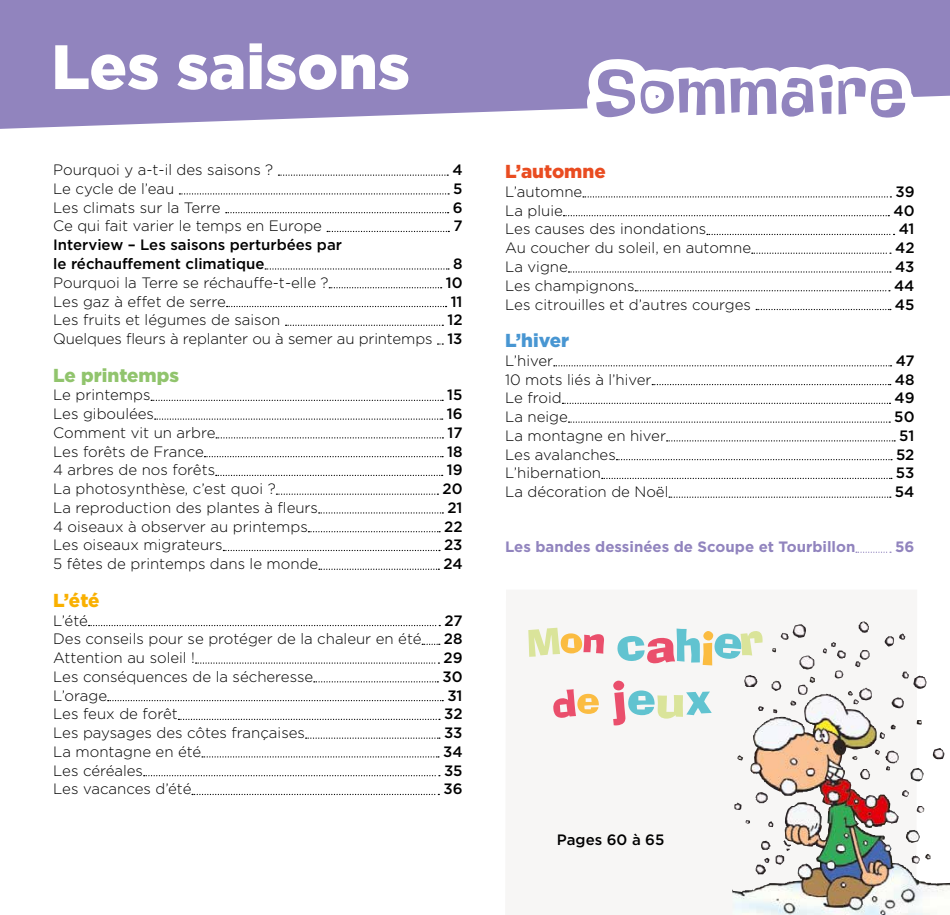
<style>
.page{position:relative;width:950px;height:915px;background:#fff}
.page>*{position:absolute;margin:0;border:0;box-sizing:border-box;transform-origin:0 0}
.t1{font:900 62.5px "Gotham";color:#fff}
.t2{font:900 18.75px "Gotham";color:#91c46d}
.t3{font:900 18.75px "Gotham";color:#e94c21}
.t4{font:900 18.75px "Gotham";color:#4896d2}
.t5{font:900 18.75px "Gotham";color:#f9b000}
.t6{font:300 15px/18.8px "Gotham";color:#000;text-align:right}
.t7{font:500 15px/18.8px "Gotham";color:#000}
.t8{font:700 15px "Gotham";color:#9184be}
.s1{font-weight:500}
</style>
<div class="page">
<svg style="left:0;top:0;width:950px;height:129px;background:#9a8ec3"></svg>
<svg style="left:575px;top:0;width:352px;height:553px"></svg>
<svg style="left:596px;top:68px;width:309px;height:50px"></svg>
<svg style="left:529px;top:639px;width:388px;height:275px;fill:#f7f6f5"></svg>
<svg style="left:278px;top:174px;width:170px;height:2px"></svg>
<svg style="left:179px;top:193px;width:270px;height:1px"></svg>
<svg style="left:226px;top:212px;width:222px;height:1px"></svg>
<svg style="left:327px;top:231px;width:122px;height:1px"></svg>
<svg style="left:265px;top:268px;width:184px;height:1px"></svg>
<svg style="left:329px;top:287px;width:112px;height:1px"></svg>
<svg style="left:227px;top:306px;width:219px;height:1px"></svg>
<svg style="left:285px;top:324px;width:158px;height:2px"></svg>
<svg style="left:151px;top:399px;width:292px;height:2px"></svg>
<svg style="left:155px;top:418px;width:287px;height:1px"></svg>
<svg style="left:216px;top:437px;width:227px;height:1px"></svg>
<svg style="left:204px;top:456px;width:239px;height:1px"></svg>
<svg style="left:216px;top:474px;width:226px;height:2px"></svg>
<svg style="left:276px;top:493px;width:162px;height:1px"></svg>
<svg style="left:319px;top:512px;width:124px;height:1px"></svg>
<svg style="left:308px;top:531px;width:132px;height:1px"></svg>
<svg style="left:223px;top:549px;width:217px;height:2px"></svg>
<svg style="left:319px;top:568px;width:120px;height:1px"></svg>
<svg style="left:89px;top:624px;width:351px;height:2px"></svg>
<svg style="left:422px;top:643px;width:18px;height:1px"></svg>
<svg style="left:196px;top:662px;width:243px;height:1px"></svg>
<svg style="left:314px;top:681px;width:124px;height:1px"></svg>
<svg style="left:108px;top:700px;width:335px;height:1px"></svg>
<svg style="left:178px;top:718px;width:262px;height:1px"></svg>
<svg style="left:306px;top:737px;width:134px;height:1px"></svg>
<svg style="left:202px;top:756px;width:237px;height:1px"></svg>
<svg style="left:144px;top:775px;width:296px;height:1px"></svg>
<svg style="left:192px;top:793px;width:247px;height:1px"></svg>
<svg style="left:583px;top:196px;width:308px;height:1px"></svg>
<svg style="left:563px;top:215px;width:326px;height:1px"></svg>
<svg style="left:707px;top:234px;width:187px;height:1px"></svg>
<svg style="left:752px;top:252px;width:139px;height:2px"></svg>
<svg style="left:568px;top:271px;width:323px;height:1px"></svg>
<svg style="left:635px;top:290px;width:255px;height:1px"></svg>
<svg style="left:756px;top:309px;width:134px;height:1px"></svg>
<svg style="left:554px;top:365px;width:337px;height:1px"></svg>
<svg style="left:652px;top:384px;width:238px;height:1px"></svg>
<svg style="left:562px;top:402px;width:328px;height:2px"></svg>
<svg style="left:568px;top:421px;width:322px;height:1px"></svg>
<svg style="left:666px;top:440px;width:229px;height:1px"></svg>
<svg style="left:616px;top:459px;width:276px;height:1px"></svg>
<svg style="left:602px;top:477px;width:290px;height:2px"></svg>
<svg style="left:669px;top:496px;width:221px;height:1px"></svg>
<svg style="left:856px;top:551px;width:35px;height:1px"></svg>
<svg style="left:528px;top:627px;width:76px;height:29px"></svg>
<svg style="left:617px;top:628px;width:127px;height:37px"></svg>
<svg style="left:553px;top:689px;width:46px;height:29px"></svg>
<svg style="left:613px;top:680px;width:98px;height:45px"></svg>
<img style="left:744px;top:621px;width:164px;height:64px">
<h1 class="t1" style="left:51px;top:24px;width:360px">Les saisons</h1>
<p class="t6" style="left:53px;top:160px;width:222px">Pourquoi y a-t-il des saisons ?</p>
<p class="t7" style="left:452px;top:160px;width:12px">4</p>
<p class="t6" style="left:53px;top:179px;width:123px">Le cycle de l’eau</p>
<p class="t7" style="left:453px;top:179px;width:11px">5</p>
<p class="t6" style="left:53px;top:197px;width:169px">Les climats sur la Terre</p>
<p class="t7" style="left:453px;top:198px;width:11px">6</p>
<p class="t6" style="left:53px;top:216px;width:270px">Ce qui fait varier le temps en Europe</p>
<p class="t7" style="left:453px;top:216px;width:11px">7</p>
<p class="t7" style="left:53px;top:235px;width:290px">Interview – Les saisons perturbées par le réchauffement climatique</p>
<p class="t7" style="left:453px;top:254px;width:11px">8</p>
<p class="t6" style="left:53px;top:272px;width:277px">Pourquoi la Terre se réchauffe-t-elle ?</p>
<p class="t7" style="left:446px;top:273px;width:18px">10</p>
<p class="t6" style="left:53px;top:291px;width:174px">Les gaz à effet de serre</p>
<p class="t7" style="left:451px;top:291px;width:13px">11</p>
<p class="t6" style="left:53px;top:310px;width:229px">Les fruits et légumes de saison</p>
<p class="t6" style="left:53px;top:310px;width:411px"><span class="s1">12<br></span>Quelques fleurs à replanter ou à semer au printemps <span class="s1">13</span></p>
<p class="t2" style="left:53px;top:362px;width:127px">Le printemps</p>
<p class="t6" style="left:53px;top:385px;width:99px">Le printemps</p>
<p class="t7" style="left:447px;top:385px;width:17px">15</p>
<p class="t6" style="left:53px;top:404px;width:102px">Les giboulées</p>
<p class="t7" style="left:447px;top:404px;width:17px">16</p>
<p class="t6" style="left:53px;top:422px;width:164px">Comment vit un arbre</p>
<p class="t7" style="left:447px;top:423px;width:17px">17</p>
<p class="t6" style="left:53px;top:441px;width:152px">Les forêts de France</p>
<p class="t7" style="left:447px;top:441px;width:17px">18</p>
<p class="t6" style="left:53px;top:460px;width:163px">4 arbres de nos forêts</p>
<p class="t7" style="left:447px;top:460px;width:17px">19</p>
<p class="t6" style="left:53px;top:479px;width:224px">La photosynthèse, c’est quoi ?</p>
<p class="t7" style="left:442px;top:479px;width:22px">20</p>
<p class="t6" style="left:53px;top:497px;width:266px">La reproduction des plantes à fleurs</p>
<p class="t7" style="left:447px;top:498px;width:17px">21</p>
<p class="t6" style="left:53px;top:516px;width:256px">4 oiseaux à observer au printemps</p>
<p class="t7" style="left:444px;top:516px;width:20px">22</p>
<p class="t6" style="left:53px;top:535px;width:171px">Les oiseaux migrateurs</p>
<p class="t7" style="left:444px;top:535px;width:20px">23</p>
<p class="t6" style="left:53px;top:554px;width:267px">5 fêtes de printemps dans le monde</p>
<p class="t7" style="left:443px;top:554px;width:21px">24</p>
<p class="t5" style="left:53px;top:587px;width:48px">L’été</p>
<p class="t6" style="left:53px;top:610px;width:36px">L’été</p>
<p class="t7" style="left:444px;top:610px;width:20px">27</p>
<p class="t6" style="left:53px;top:629px;width:370px">Des conseils pour se protéger de la chaleur en été</p>
<p class="t7" style="left:444px;top:629px;width:20px">28</p>
<p class="t6" style="left:53px;top:647px;width:143px">Attention au soleil !</p>
<p class="t7" style="left:443px;top:648px;width:21px">29</p>
<p class="t6" style="left:53px;top:666px;width:261px">Les conséquences de la sécheresse</p>
<p class="t7" style="left:442px;top:666px;width:22px">30</p>
<p class="t6" style="left:53px;top:685px;width:55px">L’orage</p>
<p class="t7" style="left:447px;top:685px;width:17px">31</p>
<p class="t6" style="left:53px;top:704px;width:126px">Les feux de forêt</p>
<p class="t7" style="left:444px;top:704px;width:20px">32</p>
<p class="t6" style="left:53px;top:722px;width:253px">Les paysages des côtes françaises</p>
<p class="t7" style="left:444px;top:723px;width:20px">33</p>
<p class="t6" style="left:53px;top:741px;width:150px">La montagne en été</p>
<p class="t7" style="left:443px;top:741px;width:21px">34</p>
<p class="t6" style="left:53px;top:760px;width:91px">Les céréales</p>
<p class="t7" style="left:444px;top:760px;width:20px">35</p>
<p class="t6" style="left:53px;top:779px;width:140px">Les vacances d’été</p>
<p class="t7" style="left:443px;top:779px;width:21px">36</p>
<p class="t3" style="left:505px;top:158px;width:102px">L’automne</p>
<p class="t6" style="left:505px;top:182px;width:79px">L’automne</p>
<p class="t7" style="left:895px;top:182px;width:21px">39</p>
<p class="t6" style="left:505px;top:200px;width:59px">La pluie</p>
<p class="t7" style="left:893px;top:201px;width:23px">40</p>
<p class="t6" style="left:505px;top:219px;width:203px">Les causes des inondations</p>
<p class="t7" style="left:898px;top:219px;width:17px">41</p>
<p class="t6" style="left:505px;top:238px;width:247px">Au coucher du soleil, en automne</p>
<p class="t7" style="left:895px;top:238px;width:21px">42</p>
<p class="t6" style="left:505px;top:257px;width:64px">La vigne</p>
<p class="t7" style="left:895px;top:257px;width:21px">43</p>
<p class="t6" style="left:505px;top:275px;width:131px">Les champignons</p>
<p class="t7" style="left:894px;top:276px;width:22px">44</p>
<p class="t6" style="left:505px;top:294px;width:247px">Les citrouilles et d’autres courges</p>
<p class="t7" style="left:895px;top:294px;width:21px">45</p>
<p class="t4" style="left:505px;top:327px;width:66px">L’hiver</p>
<p class="t6" style="left:505px;top:350px;width:50px">L’hiver</p>
<p class="t7" style="left:895px;top:351px;width:20px">47</p>
<p class="t6" style="left:505px;top:369px;width:148px">10 mots liés à l’hiver</p>
<p class="t7" style="left:894px;top:369px;width:21px">48</p>
<p class="t6" style="left:505px;top:388px;width:58px">Le froid</p>
<p class="t7" style="left:894px;top:388px;width:21px">49</p>
<p class="t6" style="left:505px;top:407px;width:64px">La neige</p>
<p class="t7" style="left:894px;top:407px;width:22px">50</p>
<p class="t6" style="left:505px;top:425px;width:162px">La montagne en hiver</p>
<p class="t7" style="left:899px;top:426px;width:17px">51</p>
<p class="t6" style="left:505px;top:444px;width:112px">Les avalanches</p>
<p class="t7" style="left:896px;top:444px;width:20px">52</p>
<p class="t6" style="left:505px;top:463px;width:97px">L’hibernation</p>
<p class="t7" style="left:896px;top:463px;width:20px">53</p>
<p class="t6" style="left:505px;top:482px;width:165px">La décoration de Noël</p>
<p class="t7" style="left:895px;top:482px;width:21px">54</p>
<p class="t8" style="left:505px;top:536px;width:352px">Les bandes dessinées de Scoupe et Tourbillon</p>
<p class="t8" style="left:895px;top:536px;width:21px">56</p>
<p class="t7" style="left:557px;top:830px;width:109px">Pages 60 à 65</p>
</div>
